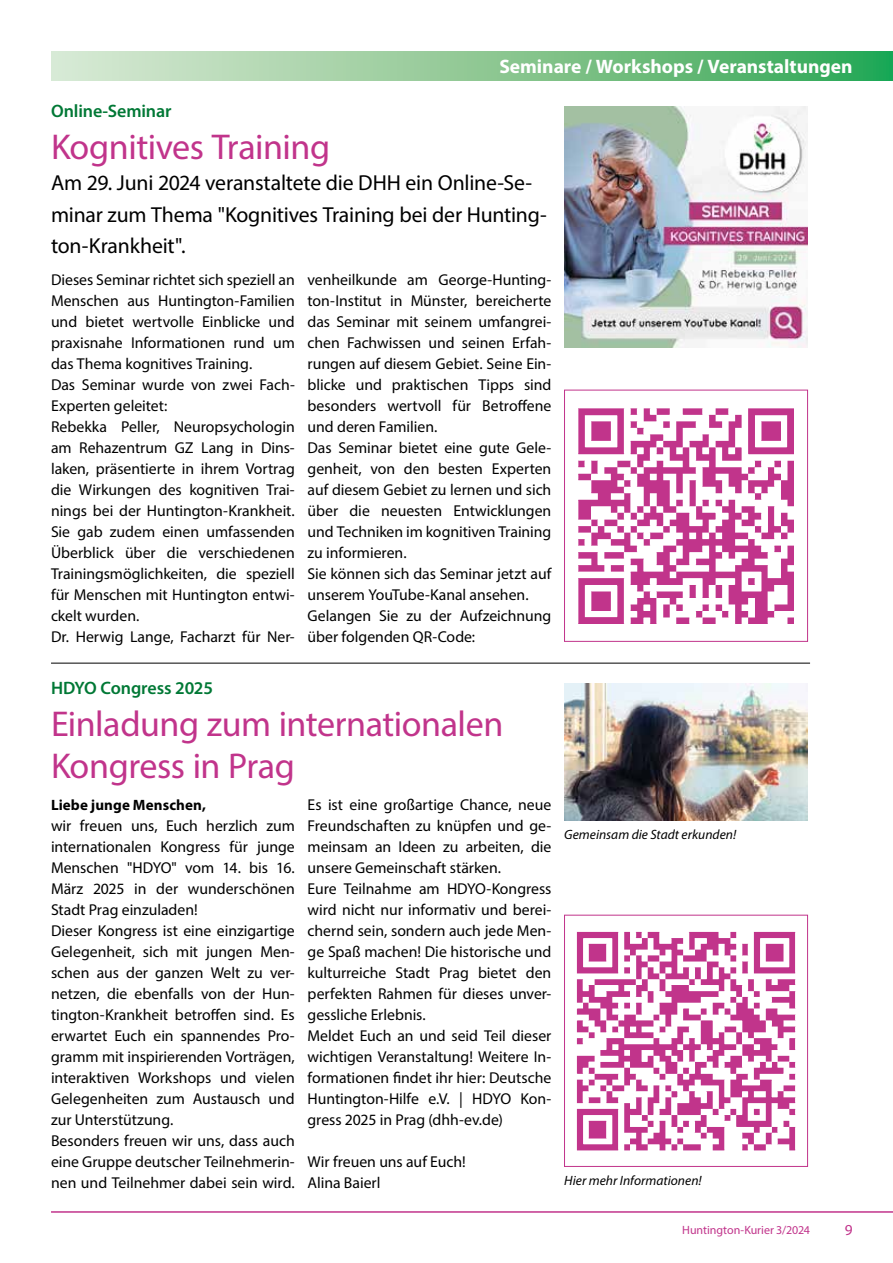
<style>
.page{position:relative;width:893px;height:1263px;background:#fff}
.page>*{position:absolute;margin:0;border:0;box-sizing:border-box;transform-origin:0 0}
.t1{font:36px/42px "Myriad Pro";letter-spacing:-.015em;color:#c1348b}
.t2{font:21.75px/31.5px "Myriad Pro";letter-spacing:-.01em;color:#000}
.t3{font:700 19.5px "Myriad Pro";color:#fff}
.t4{font:600 18px "Myriad Pro";letter-spacing:-.005em;color:#007835}
.t5{font:15.75px/21px "Myriad Pro";color:#000}
.t6{font:15.3px "Myriad Pro";color:#c1348b}
.t7{font:700 15px "Myriad Pro";letter-spacing:.005em;color:#000}
.t8{font:italic 13.5px "Myriad Pro";letter-spacing:.005em;color:#000}
.t9{font:12px "Myriad Pro";letter-spacing:-.005em;color:#c1348b}
</style>
<div class="page">
<hr style="left:51px;top:1211px;width:842px;height:2px;background:#c1348b">
<svg style="left:51px;top:51px;width:842px;height:30px;background:#89c894"></svg>
<img style="left:564px;top:106px;width:244px;height:242px">
<img style="left:564px;top:684px;width:244px;height:136px">
<img style="left:578px;top:408px;width:216px;height:216px">
<div style="left:564px;top:390px;width:244px;height:252px;border:1px solid #c1348b"></div>
<img style="left:576px;top:931px;width:220px;height:220px">
<div style="left:564px;top:915px;width:244px;height:252px;border:1px solid #c1348b"></div>
<hr style="left:51px;top:663px;width:759px;height:1px;background:#000">
<p class="t3" style="left:499px;top:54px;width:355px">Seminare / Workshops / Veranstaltungen</p>
<p class="t4" style="left:51px;top:99px;width:122px">Online-Seminar</p>
<h1 class="t1" style="left:51px;top:125px;width:281px">Kognitives Training</h1>
<h2 class="t2" style="left:51px;top:167px;width:497px">Am 29. Juni 2024 veranstaltete die DHH ein Online-Se&shy;minar zum Thema "Kognitives Training bei der Hunting&shy;ton-Krankheit".</h2>
<p class="t5" style="left:51px;top:269px;width:245px">Dieses Seminar richtet sich speziell an Menschen aus Huntington-Familien und bietet wertvolle Einblicke und praxisnahe Informationen rund um das Thema kognitives Training.<br>Das Seminar wurde von zwei Fach-Experten geleitet:<br>Rebekka Peller, Neuropsychologin am Rehazentrum GZ Lang in Dins&shy;laken, präsentierte in ihrem Vortrag die Wirkungen des kognitiven Trai&shy;nings bei der Huntington-Krankheit.<br>Sie gab zudem einen umfassenden Überblick über die verschiedenen Trainingsmöglichkeiten, die speziell für Menschen mit Huntington entwi&shy;ckelt wurden.<br>Dr. Herwig Lange, Facharzt für Ner-</p>
<p class="t5" style="left:308px;top:269px;width:245px">venheilkunde am George-Hunting&shy;ton-Institut in Münster, bereicherte das Seminar mit seinem umfangrei&shy;chen Fachwissen und seinen Erfah&shy;rungen auf diesem Gebiet. Seine Ein&shy;blicke und praktischen Tipps sind besonders wertvoll für Betroffene und deren Familien.<br>Das Seminar bietet eine gute Gele&shy;genheit, von den besten Experten auf diesem Gebiet zu lernen und sich über die neuesten Entwicklungen und Techniken im kognitiven Training zu informieren.<br>Sie können sich das Seminar jetzt auf unserem YouTube-Kanal ansehen.<br>Gelangen Sie zu der Aufzeichnung über folgenden QR-Code:</p>
<p class="t4" style="left:51px;top:677px;width:163px">HDYO Congress 2025</p>
<h1 class="t1" style="left:51px;top:703px;width:454px">Einladung zum internationalen<br>Kongress in Prag</h1>
<p class="t7" style="left:51px;top:795px;width:157px">Liebe junge Menschen,</p>
<p class="t5" style="left:51px;top:815px;width:245px">wir freuen uns, Euch herzlich zum internationalen Kongress für junge Menschen "HDYO" vom 14. bis 16.<br>März 2025 in der wunderschönen Stadt Prag einzuladen!<br>Dieser Kongress ist eine einzigartige Gelegenheit, sich mit jungen Men&shy;schen aus der ganzen Welt zu ver&shy;netzen, die ebenfalls von der Hun&shy;tington-Krankheit betroffen sind. Es erwartet Euch ein spannendes Pro&shy;gramm mit inspirierenden Vorträgen, interaktiven Workshops und vielen Gelegenheiten zum Austausch und zur Unterstützung.<br>Besonders freuen wir uns, dass auch eine Gruppe deutscher Teilnehmerin&shy;nen und Teilnehmer dabei sein wird.</p>
<p class="t5" style="left:308px;top:794px;width:245px">Es ist eine großartige Chance, neue Freundschaften zu knüpfen und ge&shy;meinsam an Ideen zu arbeiten, die unsere Gemeinschaft stärken.<br>Eure Teilnahme am HDYO-Kongress wird nicht nur informativ und berei&shy;chernd sein, sondern auch jede Men&shy;ge Spaß machen! Die historische und kulturreiche Stadt Prag bietet den perfekten Rahmen für dieses unver&shy;gessliche Erlebnis.<br>Meldet Euch an und seid Teil dieser wichtigen Veranstaltung! Weitere In&shy;formationen findet ihr hier: Deutsche Huntington-Hilfe e.V. | HDYO Kon&shy;gress 2025 in Prag (dhh-ev.de)</p>
<p class="t5" style="left:308px;top:1150px;width:160px">Wir freuen uns auf Euch!<br>Alina Baierl</p>
<p class="t8" style="left:564px;top:826px;width:174px">Gemeinsam die Stadt erkunden!</p>
<p class="t8" style="left:564px;top:1172px;width:139px">Hier mehr Informationen!</p>
<p class="t9" style="left:682px;top:1223px;width:129px">Huntington-Kurier 3/2024</p>
<p class="t6" style="left:845px;top:1220px;width:9px">9</p>
</div>
